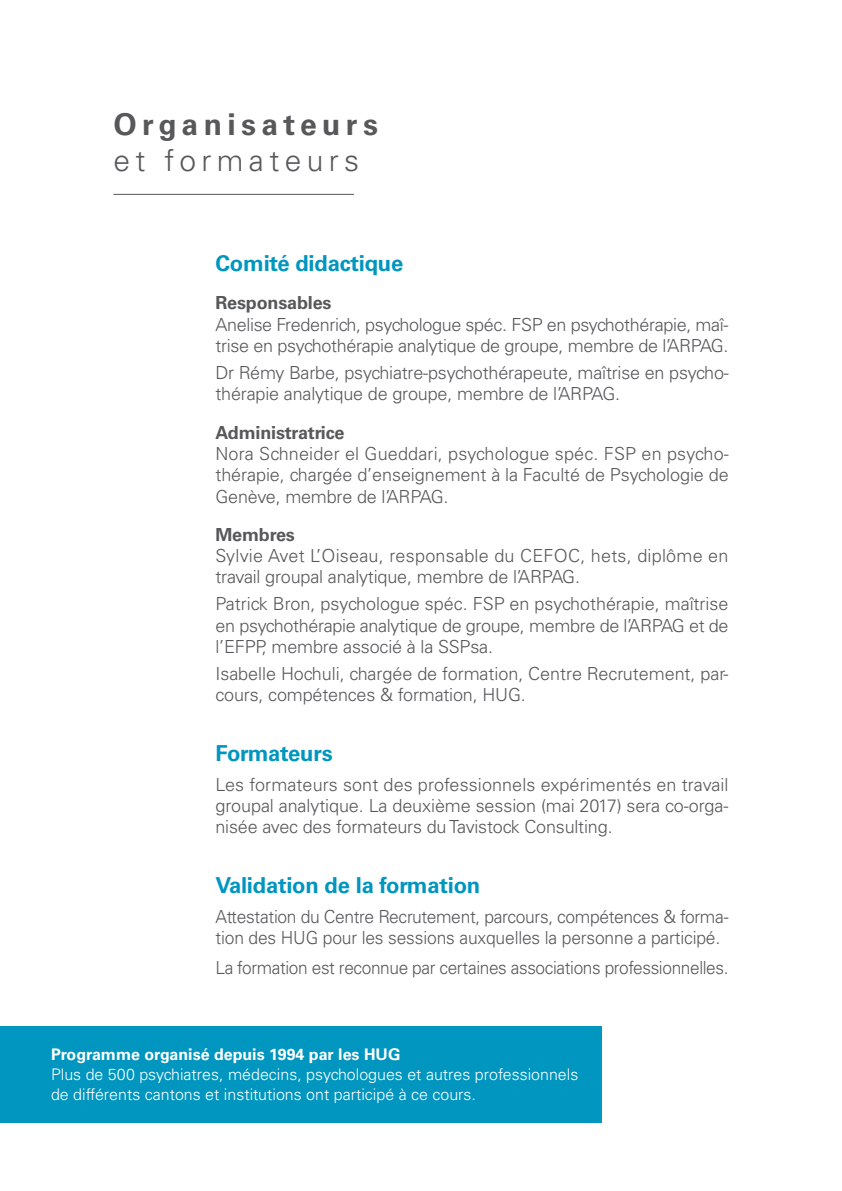
<style>
.page{position:relative;width:842px;height:1191px;background:#fff}
.page>*{position:absolute;margin:0;border:0;box-sizing:border-box;transform-origin:0 0}
.t1{font:700 30px "Univers LT Std";letter-spacing:.18em;color:#57585a}
.t2{font:300 30px "Univers LT Std";letter-spacing:.18em;color:#57585a}
.t3{font:700 22px "Univers LT Std";letter-spacing:-.01em;color:#0096bf}
.t4{font:300 18px/21.2px "Univers LT Std";letter-spacing:-.01em;color:#57585a}
.t5{font:300 18px/21.2px "Univers LT Std";letter-spacing:.015em;color:#57585a}
.t6{font:300 18px "Univers LT Std";letter-spacing:-.01em;color:#57585a;scale:.96 1}
.t7{font:700 18px "Univers LT Std";letter-spacing:-.01em;color:#57585a}
.t8{font:300 16px/20px "Univers LT Std";color:#fff}
.t9{font:700 16px "Univers LT Std";color:#fff}
</style>
<div class="page">
<hr style="left:113px;top:194px;width:241px;height:1px;background:#57585a">
<div style="left:0;top:1026px;width:601px;height:97px;background:#0096bf"></div>
<h1 class="t1" style="left:113px;top:107px;width:266px">Organisateurs</h1>
<h1 class="t2" style="left:113px;top:142px;width:247px">et formateurs</h1>
<p class="t3" style="left:215px;top:250px;width:189px">Comité didactique</p>
<p class="t7" style="left:215px;top:292px;width:118px">Responsables</p>
<p class="t4" style="left:215px;top:314px;width:515px">Anelise Fredenrich, psychologue spéc. FSP en psychothérapie, maî&shy;trise en psychothérapie analytique de groupe, membre de l’ARPAG.</p>
<p class="t4" style="left:215px;top:362px;width:515px">Dr Rémy Barbe, psychiatre-psychothérapeute, maîtrise en psycho&shy;thérapie analytique de groupe, membre de l’ARPAG.</p>
<p class="t7" style="left:215px;top:422px;width:131px">Administratrice</p>
<p class="t4" style="left:215px;top:443px;width:515px;text-align:justify">Nora Schneider el Gueddari, psychologue spéc. FSP en psycho&shy;thérapie, chargée d’enseignement à la Faculté de Psychologie de Genève, membre de l’ARPAG.</p>
<p class="t7" style="left:215px;top:524px;width:81px">Membres</p>
<p class="t5" style="left:215px;top:545px;width:515px">Sylvie Avet L’Oiseau, responsable du CEFOC, hets, diplôme en travail groupal analytique, membre de l’ARPAG.</p>
<p class="t4" style="left:215px;top:593px;width:515px;text-align:justify">Patrick Bron, psychologue spéc. FSP en psychothérapie, maîtrise en psychothérapie analytique de groupe, membre de l’ARPAG et de l’EFPP, membre associé à la SSPsa.</p>
<p class="t4" style="left:215px;top:663px;width:515px">Isabelle Hochuli, chargée de formation, Centre Recrutement, par&shy;cours, compétences &amp; formation, HUG.</p>
<p class="t3" style="left:215px;top:740px;width:119px">Formateurs</p>
<p class="t4" style="left:215px;top:774px;width:515px;text-align:justify">Les formateurs sont des professionnels expérimentés en travail groupal analytique. La deuxième session (mai 2017) sera co-orga&shy;nisée avec des formateurs du Tavistock Consulting.</p>
<p class="t3" style="left:215px;top:872px;width:266px">Validation de la formation</p>
<p class="t4" style="left:215px;top:906px;width:515px">Attestation du Centre Recrutement, parcours, compétences &amp; forma&shy;tion des HUG pour les sessions auxquelles la personne a participé.</p>
<p class="t6" style="left:215px;top:956px;width:536px">La formation est reconnue par certaines associations professionnelles.</p>
<p class="t9" style="left:51px;top:1045px;width:351px">Programme organisé depuis 1994 par les HUG</p>
<p class="t8" style="left:51px;top:1064px;width:529px">Plus de 500 psychiatres, médecins, psychologues et autres professionnels de différents cantons et institutions ont participé à ce cours.</p>
</div>
